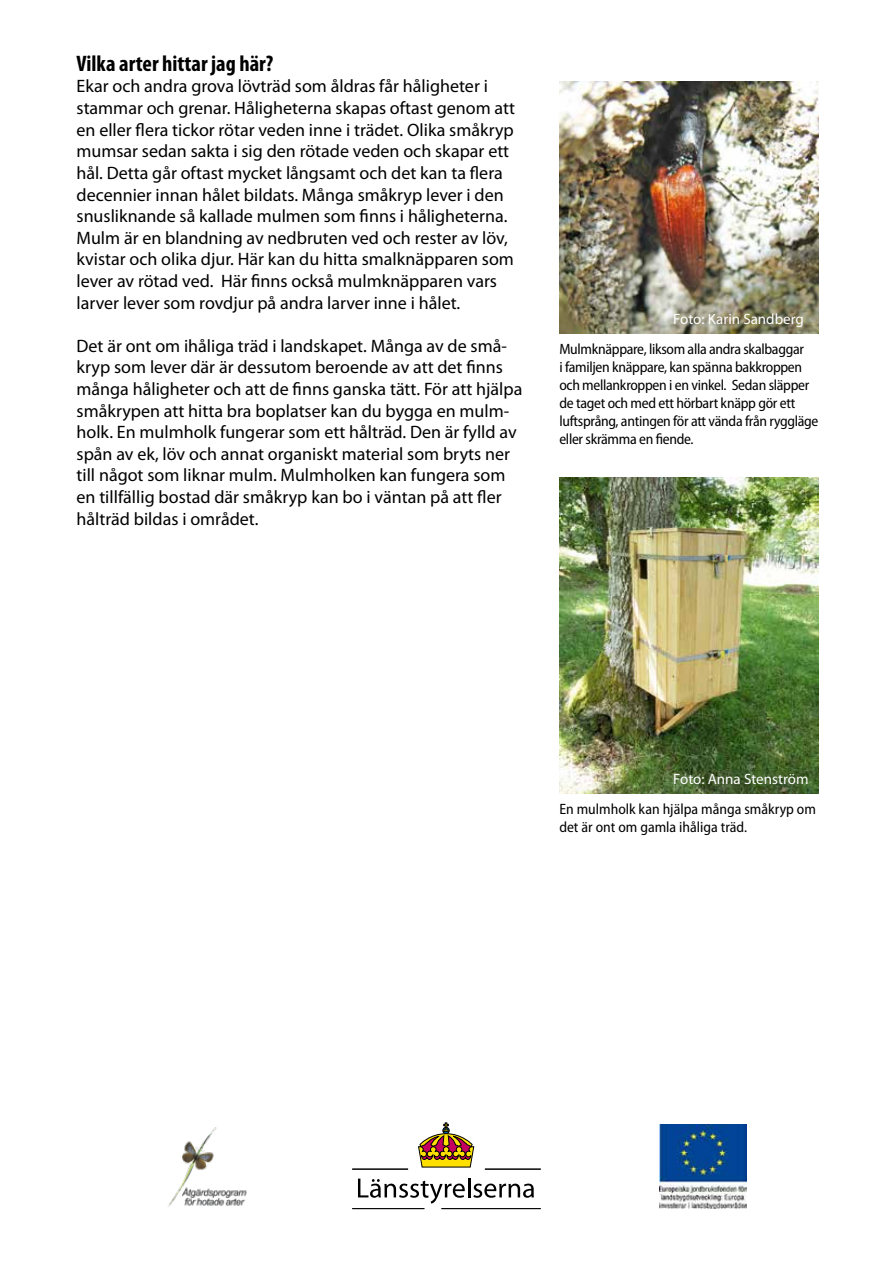
<style>
.page{position:relative;width:893px;height:1263px;background:#fff}
.page>*{position:absolute;margin:0;border:0;box-sizing:border-box;transform-origin:0 0}
.t1{font:700 condensed 22.5px "Myriad Pro";color:#000}
.t2{font:18px/21.6px "Myriad Pro";color:#000}
.t3{font:semi-condensed 15px/18px "Myriad Pro";letter-spacing:-.02em;color:#000}
.t4{font:semi-condensed 15px/18px "Myriad Pro";color:#000}
.t5{font:15px "Myriad Pro";color:#fff}
</style>
<div class="page">
<img style="left:559px;top:81px;width:260px;height:253px">
<img style="left:559px;top:478px;width:260px;height:316px">
<svg style="left:358px;top:1178px;width:107px;height:25px"></svg>
<hr style="left:468px;top:1177px;width:2px;height:20px;background:#000">
<svg style="left:473px;top:1183px;width:61px;height:15px"></svg>
<hr style="left:352px;top:1169px;width:56px;height:1px;background:#000">
<hr style="left:485px;top:1169px;width:56px;height:1px;background:#000">
<hr style="left:441px;top:1208px;width:100px;height:1px;background:#000">
<hr style="left:352px;top:1208px;width:72px;height:1px;background:#000">
<svg style="left:418px;top:1123px;width:56px;height:44px"></svg>
<img style="left:659px;top:1124px;width:87px;height:85px">
<img style="left:168px;top:1127px;width:79px;height:80px">
<p class="t1" style="left:77px;top:51px;width:198px">Vilka arter hittar jag här?</p>
<p class="t2" style="left:77px;top:76px;width:440px">Ekar och andra grova lövträd som åldras får håligheter i stammar och grenar. Håligheterna skapas oftast genom att en eller flera tickor rötar veden inne i trädet. Olika småkryp mumsar sedan sakta i sig den rötade veden och skapar ett hål. Detta går oftast mycket långsamt och det kan ta flera decennier innan hålet bildats. Många småkryp lever i den snusliknande så kallade mulmen som finns i håligheterna.<br>Mulm är en blandning av nedbruten ved och rester av löv, kvistar och olika djur. Här kan du hitta smalknäpparen som lever av rötad ved. Här finns också mulmknäpparen vars larver lever som rovdjur på andra larver inne i hålet.</p>
<p class="t2" style="left:77px;top:335px;width:447px">Det är ont om ihåliga träd i landskapet. Många av de små&shy;kryp som lever där är dessutom beroende av att det finns många håligheter och att de finns ganska tätt. För att hjälpa småkrypen att hitta bra boplatser kan du bygga en mulm&shy;holk. En mulmholk fungerar som ett hålträd. Den är fylld av spån av ek, löv och annat organiskt material som bryts ner till något som liknar mulm. Mulmholken kan fungera som en tillfällig bostad där småkryp kan bo i väntan på att fler hålträd bildas i området.</p>
<p class="t5" style="left:673px;top:311px;width:132px">Foto: Karin Sandberg</p>
<p class="t3" style="left:559px;top:340px;width:261px">Mulmknäppare, liksom alla andra skalbaggar<br>i familjen knäppare, kan spänna bakkroppen och mellankroppen i en vinkel. Sedan släpper de taget och med ett hörbart knäpp gör ett luftsprång, antingen för att vända från ryggläge eller skrämma en fiende.</p>
<p class="t5" style="left:673px;top:770px;width:137px">Foto: Anna Stenström</p>
<p class="t4" style="left:559px;top:800px;width:258px">En mulmholk kan hjälpa många småkryp om det är ont om gamla ihåliga träd.</p>
</div>
